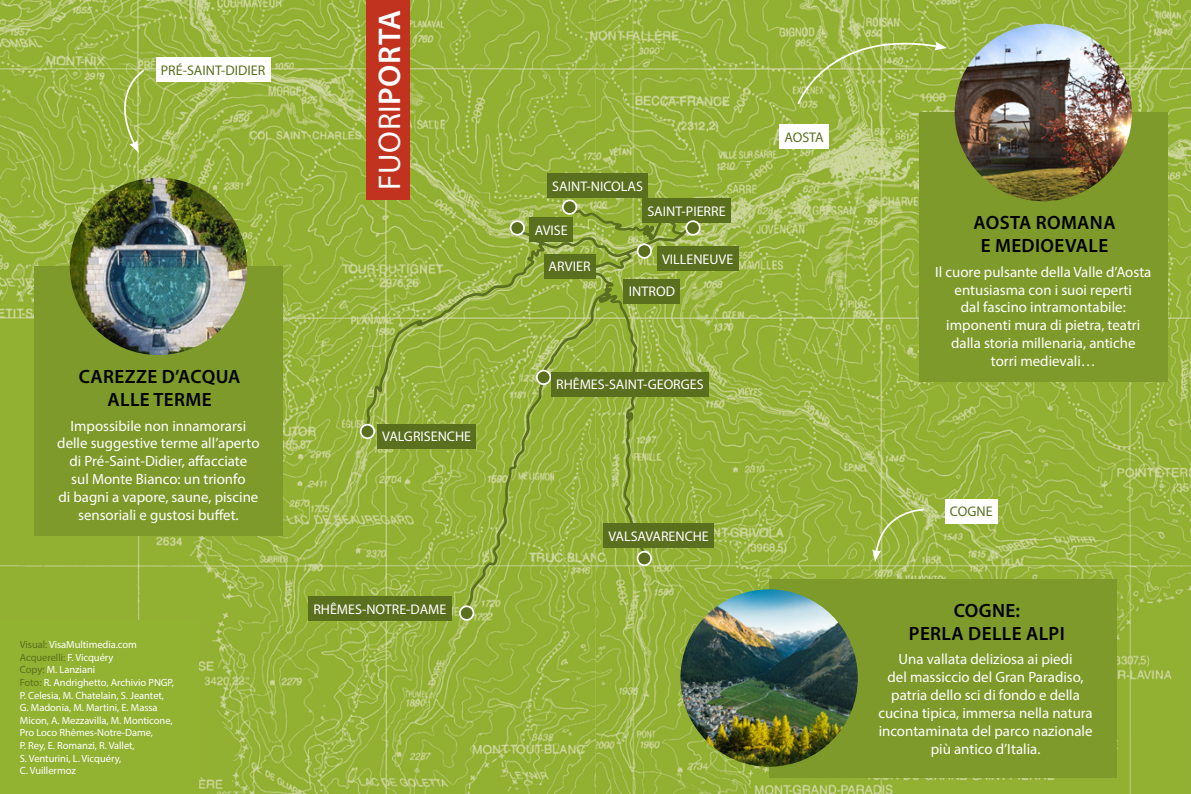
<style>
.page{position:relative;width:1191px;height:794px;background:#fff}
.page>*{position:absolute;margin:0;border:0;box-sizing:border-box;transform-origin:0 0}
.t1{font:31.5px "Myriad Pro";letter-spacing:.02em;color:#fff}
.t2{font:600 19.25px/23.1px "Myriad Pro";letter-spacing:.02em;color:#000;text-align:center}
.t3{font:14.88px/17.8px "Myriad Pro";color:#fff;text-align:center}
.t4{font:14px "Myriad Pro";color:#fff}
.t5{font:14px "Myriad Pro";color:#5a701e}
.t6{font:10.5px/12.6px "Myriad Pro";letter-spacing:-.005em;color:#fff}
.s1{font-weight:600}
.s2{color:#5a701e}
</style>
<div class="page">
<img style="left:595px;top:0;width:596px;height:794px">
<img style="left:0;top:0;width:595px;height:794px">
<svg style="left:363px;top:152px;width:337px;height:468px;background:#98b340"></svg>
<div style="left:537px;top:370px;width:13px;height:14px;background:#5a701e;border-radius:50%"></div>
<div style="left:536px;top:370px;width:15px;height:15px;border:2px solid #fff;border-radius:50%"></div>
<div style="left:361px;top:425px;width:13px;height:13px;background:#5a701e;border-radius:50%"></div>
<div style="left:360px;top:424px;width:15px;height:15px;border:2px solid #fff;border-radius:50%"></div>
<div style="left:563px;top:200px;width:13px;height:14px;background:#5a701e;border-radius:50%"></div>
<div style="left:562px;top:199px;width:15px;height:16px;border:2px solid #fff;border-radius:50%"></div>
<div style="left:510px;top:221px;width:14px;height:14px;background:#5a701e;border-radius:50%"></div>
<div style="left:509px;top:220px;width:16px;height:16px;border:2px solid #fff;border-radius:50%"></div>
<div style="left:530px;top:217px;width:43px;height:25px;background:#5a701e"></div>
<div style="left:377px;top:424px;width:99px;height:24px;background:#5a701e"></div>
<div style="left:543px;top:254px;width:52px;height:25px;background:#5a701e"></div>
<div style="left:156px;top:57px;width:114px;height:25px;background:#fff"></div>
<svg style="left:108px;top:69px;width:37px;height:84px;background:#9eb94a"></svg>
<div style="left:34px;top:266px;width:248px;height:270px;background:#7e9a2b"></div>
<img style="left:70px;top:178px;width:177px;height:177px;border-radius:89px">
<div style="left:308px;top:596px;width:143px;height:24px;background:#5a701e"></div>
<div style="left:460px;top:606px;width:13px;height:14px;background:#5a701e;border-radius:50%"></div>
<div style="left:459px;top:605px;width:15px;height:15px;border:2px solid #fff;border-radius:50%"></div>
<div style="left:0;top:620px;width:198px;height:174px;background:#92b232"></div>
<div style="left:367px;top:0;width:43px;height:200px;background:#c1321f"></div>
<div style="left:637px;top:552px;width:14px;height:13px;background:#5a701e;border-radius:50%"></div>
<div style="left:636px;top:551px;width:16px;height:15px;border:2px solid #fff;border-radius:50%"></div>
<div style="left:637px;top:244px;width:14px;height:14px;background:#5a701e;border-radius:50%"></div>
<div style="left:636px;top:243px;width:16px;height:16px;border:2px solid #fff;border-radius:50%"></div>
<div style="left:547px;top:173px;width:101px;height:25px;background:#5a701e"></div>
<div style="left:623px;top:279px;width:57px;height:24px;background:#5a701e"></div>
<div style="left:657px;top:246px;width:81px;height:25px;background:#5a701e"></div>
<div style="left:551px;top:372px;width:157px;height:24px;background:#5a701e"></div>
<div style="left:603px;top:523px;width:111px;height:25px;background:#5a701e"></div>
<div style="left:642px;top:198px;width:88px;height:25px;background:#5a701e"></div>
<div style="left:686px;top:221px;width:13px;height:14px;background:#5a701e;border-radius:50%"></div>
<div style="left:685px;top:220px;width:15px;height:16px;border:2px solid #fff;border-radius:50%"></div>
<div style="left:779px;top:124px;width:50px;height:25px;background:#fff"></div>
<div style="left:944px;top:499px;width:53px;height:24px;background:#fff"></div>
<svg style="left:796px;top:28px;width:151px;height:78px;background:#a0b94c"></svg>
<svg style="left:872px;top:508px;width:53px;height:54px;background:#9fb94a"></svg>
<div style="left:919px;top:113px;width:248px;height:269px;background:#7e9a2b"></div>
<img style="left:954px;top:24px;width:178px;height:177px;border-radius:88px">
<div style="left:769px;top:579px;width:347px;height:198px;background:#7e9a2b"></div>
<img style="left:680px;top:589px;width:178px;height:177px;border-radius:89px">
<p class="t5" style="left:161px;top:62px;width:106px">PRÉ-SAINT-DIDIER</p>
<h1 class="t1" style="left:370px;top:190px;width:181px;rotate:-90deg">FUORI<span class="s1">PORTA</span></h1>
<p class="t2" style="left:79px;top:364px;width:163px">CAREZZE D’ACQUA<br>ALLE TERME</p>
<p class="t3" style="left:57px;top:416px;width:204px">Impossibile non innamorarsi delle suggestive terme all’aperto di Pré-Saint-Didier, affacciate<br>sul Monte Bianco: un trionfo<br>di bagni a vapore, saune, piscine sensoriali e gustosi buffet.</p>
<p class="t6" style="left:20px;top:638px;width:155px"><span class="s2">Visual:</span> VisaMultimedia.com<br><span class="s2">Acquerelli:</span> F. Vicquéry<br><span class="s2">Copy:</span> M. Lanziani<br><span class="s2">Foto:</span> R. Andrighetto, Archivio PNGP,<br>P. Celesia, M. Chatelain, S. Jeantet,<br>G. Madonia, M. Martini, E. Massa<br>Micon, A. Mezzavilla, M. Monticone,<br>Pro Loco Rhêmes-Notre-Dame,<br>P. Rey, E. Romanzi, R. Vallet,<br>S. Venturini, L. Vicquéry,<br>C. Vuillermoz</p>
<p class="t4" style="left:382px;top:428px;width:90px">VALGRISENCHE</p>
<p class="t4" style="left:313px;top:600px;width:134px">RHÊMES-NOTRE-DAME</p>
<p class="t4" style="left:552px;top:178px;width:92px">SAINT-NICOLAS</p>
<p class="t4" style="left:535px;top:222px;width:34px">AVISE</p>
<p class="t4" style="left:548px;top:258px;width:43px">ARVIER</p>
<p class="t4" style="left:647px;top:203px;width:80px">SAINT-PIERRE</p>
<p class="t4" style="left:662px;top:251px;width:73px">VILLENEUVE</p>
<p class="t4" style="left:629px;top:283px;width:48px">INTROD</p>
<p class="t4" style="left:556px;top:376px;width:149px">RHÊMES-SAINT-GEORGES</p>
<p class="t5" style="left:784px;top:129px;width:41px">AOSTA</p>
<p class="t4" style="left:608px;top:528px;width:102px">VALSAVARENCHE</p>
<p class="t2" style="left:973px;top:211px;width:143px">AOSTA ROMANA<br>E MEDIOEVALE</p>
<p class="t3" style="left:935px;top:263px;width:218px">Il cuore pulsante della Valle d’Aosta entusiasma con i suoi reperti<br>dal fascino intramontabile: imponenti mura di pietra, teatri dalla storia millenaria, antiche<br>torri medievali…</p>
<p class="t5" style="left:950px;top:503px;width:44px">COGNE</p>
<p class="t2" style="left:909px;top:598px;width:157px">COGNE:<br>PERLA DELLE ALPI</p>
<p class="t3" style="left:878px;top:650px;width:216px">Una vallata deliziosa ai piedi<br>del massiccio del Gran Paradiso, patria dello sci di fondo e della cucina tipica, immersa nella natura incontaminata del parco nazionale più antico d’Italia.</p>
</div>
